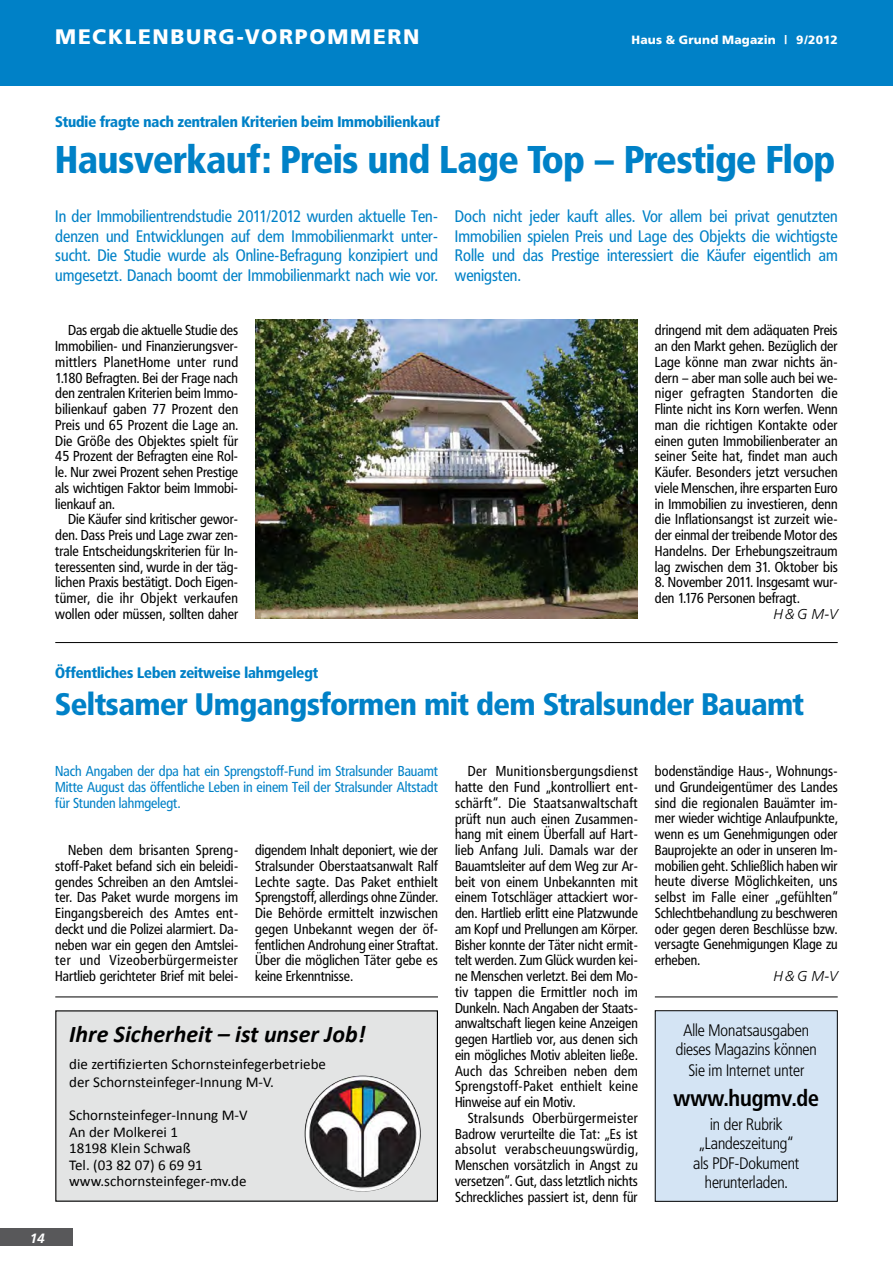
<style>
.page{position:relative;width:893px;height:1263px;background:#fff}
.page>*{position:absolute;margin:0;border:0;box-sizing:border-box;transform-origin:0 0}
.t1{font:900 38.25px "Frutiger Condensed BQ";color:#0081c7}
.t2{font:900 30.75px "Frutiger Condensed BQ";color:#0081c7}
.t3{font:italic 700 24px "Calibri";color:#000}
.t4{font:700 22.5px "Frutiger Condensed BQ";color:#000}
.t5{font:900 21px "Frutiger";letter-spacing:.08em;color:#fff}
.t6{font:16.5px/19.5px "Frutiger Condensed BQ";color:#0081c7;text-align:justify}
.t7{font:300 16.5px/19.5px "Frutiger Condensed BQ";color:#000;text-align:center}
.t8{font:15px/16.5px "Calibri";color:#000}
.t9{font:900 15px "Frutiger Condensed BQ";color:#0081c7}
.t10{font:14.25px/15.8px "Frutiger Condensed BQ";color:#000;text-align:justify}
.t11{font:14.25px/15.8px "Frutiger Condensed BQ";color:#0081c7;text-align:justify}
.t12{font:italic 300 14.25px "Frutiger";color:#000}
.t13{font:italic 700 13.5px "Frutiger";color:#fff}
.t14{font:900 12px "Frutiger";letter-spacing:.015em;color:#fff}
</style>
<div class="page">
<div style="left:0;top:1229px;width:72px;height:17px;background:#58585a"></div>
<div style="left:0;top:0;width:893px;height:85px;background:#0081c7"></div>
<img style="left:255px;top:320px;width:383px;height:299px">
<div style="left:56px;top:1011px;width:381px;height:190px;background:#e3e4e4"></div>
<img style="left:304px;top:1075px;width:117px;height:116px;border-radius:58px">
<div style="left:655px;top:1011px;width:182px;height:190px;background:#d4e4f4"></div>
<div style="left:655px;top:1010px;width:183px;height:192px;border:1px solid #000"></div>
<hr style="left:55px;top:997px;width:383px;height:1px;background:#000">
<hr style="left:655px;top:997px;width:183px;height:1px;background:#000">
<hr style="left:55px;top:642px;width:783px;height:1px;background:#000">
<h3 class="t5" style="left:55px;top:24px;width:366px">MECKLENBURG-VORPOMMERN</h3>
<p class="t14" style="left:632px;top:33px;width:208px">HAUS &amp; GRUND MAGAZIN | 9/2012</p>
<p class="t9" style="left:55px;top:112px;width:386px">Studie fragte nach zentralen Kriterien beim Immobilienkauf</p>
<h1 class="t1" style="left:55px;top:136px;width:781px">Hausverkauf: Preis und Lage Top – Prestige Flop</h1>
<p class="t6" style="left:55px;top:207px;width:384px">In der Immobilientrendstudie 2011/2012 wurden aktuelle Ten&shy;denzen und Entwicklungen auf dem Immobilienmarkt unter&shy;sucht. Die Studie wurde als Online-Befragung konzipiert und umgesetzt. Danach boomt der Immobilienmarkt nach wie vor.</p>
<p class="t6" style="left:455px;top:207px;width:384px">Doch nicht jeder kauft alles. Vor allem bei privat genutzten Immobilien spielen Preis und Lage des Objekts die wichtigste Rolle und das Prestige interessiert die Käufer eigentlich am wenigsten.</p>
<p class="t10" style="left:55px;top:322px;width:184px;text-indent:13px">Das ergab die aktuelle Studie des Immobilien- und Finanzierungsver&shy;mittlers PlanetHome unter rund 1.180 Befragten. Bei der Frage nach den zentralen Kriterien beim Immo&shy;bilienkauf gaben 77 Prozent den Preis und 65 Prozent die Lage an.<br>Die Größe des Objektes spielt für 45 Prozent der Befragten eine Rol&shy;le. Nur zwei Prozent sehen Prestige als wichtigen Faktor beim Immobi&shy;lienkauf an.</p>
<p class="t10" style="left:55px;top:511px;width:184px;text-indent:13px">Die Käufer sind kritischer gewor&shy;den. Dass Preis und Lage zwar zen&shy;trale Entscheidungskriterien für In&shy;teressenten sind, wurde in der täg&shy;lichen Praxis bestätigt. Doch Eigen&shy;tümer, die ihr Objekt verkaufen wollen oder müssen, sollten daher</p>
<p class="t10" style="left:655px;top:322px;width:184px">dringend mit dem adäquaten Preis an den Markt gehen. Bezüglich der Lage könne man zwar nichts än&shy;dern – aber man solle auch bei we&shy;niger gefragten Standorten die Flinte nicht ins Korn werfen. Wenn man die richtigen Kontakte oder einen guten Immobilienberater an seiner Seite hat, findet man auch Käufer. Besonders jetzt versuchen viele Menschen, ihre ersparten Euro in Immobilien zu investieren, denn die Inflationsangst ist zurzeit wie&shy;der einmal der treibende Motor des Handelns. Der Erhebungszeitraum lag zwischen dem 31. Oktober bis</p>
<p class="t10" style="left:655px;top:574px;width:184px">8. November 2011. Insgesamt wur&shy;den 1.176 Personen befragt.</p>
<p class="t12" style="left:773px;top:606px;width:66px">H&amp;G M-V</p>
<p class="t9" style="left:55px;top:663px;width:264px">Öffentliches Leben zeitweise lahmgelegt</p>
<h2 class="t2" style="left:55px;top:685px;width:750px">Seltsamer Umgangsformen mit dem Stralsunder Bauamt</h2>
<p class="t11" style="left:55px;top:763px;width:384px">Nach Angaben der dpa hat ein Sprengstoff-Fund im Stralsunder Bauamt Mitte August das öffentliche Leben in einem Teil der Stralsunder Altstadt für Stunden lahmgelegt.</p>
<p class="t10" style="left:55px;top:842px;width:184px;text-indent:13px">Neben dem brisanten Spreng&shy;stoff-Paket befand sich ein beleidi&shy;gendes Schreiben an den Amtslei&shy;ter. Das Paket wurde morgens im Eingangsbereich des Amtes ent&shy;deckt und die Polizei alarmiert. Da&shy;neben war ein gegen den Amtslei&shy;ter und Vizeoberbürgermeister Hartlieb gerichteter Brief mit belei-</p>
<p class="t10" style="left:255px;top:842px;width:184px">digendem Inhalt deponiert, wie der Stralsunder Oberstaatsanwalt Ralf Lechte sagte. Das Paket enthielt Sprengstoff, allerdings ohne Zünder.<br>Die Behörde ermittelt inzwischen gegen Unbekannt wegen der öf&shy;fentlichen Androhung einer Straftat.<br>Über die möglichen Täter gebe es keine Erkenntnisse.</p>
<h3 class="t3" style="left:69px;top:1019px;width:298px">Ihre Sicherheit – ist unser Job!</h3>
<p class="t8" style="left:69px;top:1055px;width:258px;line-height:18px">die zertifizierten Schornsteinfegerbetriebe der Schornsteinfeger-Innung M-V.</p>
<p class="t8" style="left:69px;top:1107px;width:180px">Schornsteinfeger-Innung M-V<br>An der Molkerei 1<br>18198 Klein Schwaß<br>Tel. (03 82 07) 6 69 91 www.schornsteinfeger-mv.de</p>
<p class="t13" style="left:30px;top:1230px;width:17px">14</p>
<p class="t10" style="left:455px;top:763px;width:184px;text-indent:13px">Der Munitionsbergungsdienst hatte den Fund „kontrolliert ent&shy;schärft“. Die Staatsanwaltschaft prüft nun auch einen Zusammen&shy;hang mit einem Überfall auf Hart&shy;lieb Anfang Juli. Damals war der Bauamtsleiter auf dem Weg zur Ar&shy;beit von einem Unbekannten mit einem Totschläger attackiert wor&shy;den. Hartlieb erlitt eine Platzwunde am Kopf und Prellungen am Körper.<br>Bisher konnte der Täter nicht ermit&shy;telt werden. Zum Glück wurden kei&shy;ne Menschen verletzt. Bei dem Mo&shy;tiv tappen die Ermittler noch im Dunkeln. Nach Angaben der Staats&shy;anwaltschaft liegen keine Anzeigen gegen Hartlieb vor, aus denen sich ein mögliches Motiv ableiten ließe.<br>Auch das Schreiben neben dem Sprengstoff-Paket enthielt keine Hinweise auf ein Motiv.</p>
<p class="t10" style="left:455px;top:1110px;width:184px;text-indent:13px">Stralsunds Oberbürgermeister Badrow verurteilte die Tat: „Es ist absolut verabscheuungswürdig, Menschen vorsätzlich in Angst zu versetzen“. Gut, dass letztlich nichts Schreckliches passiert ist, denn für</p>
<p class="t10" style="left:655px;top:763px;width:184px">bodenständige Haus-, Wohnungs&shy;und Grundeigentümer des Landes sind die regionalen Bauämter im&shy;mer wieder wichtige Anlaufpunkte, wenn es um Genehmigungen oder Bauprojekte an oder in unseren Im&shy;mobilien geht. Schließlich haben wir heute diverse Möglichkeiten, uns selbst im Falle einer „gefühlten“ Schlechtbehandlung zu beschweren oder gegen deren Beschlüsse bzw. versagte Genehmigungen Klage zu erheben.</p>
<p class="t12" style="left:773px;top:968px;width:66px">H&amp;G M-V</p>
<p class="t7" style="left:676px;top:1020px;width:142px">Alle Monatsausgaben dieses Magazins können</p>
<p class="t7" style="left:688px;top:1061px;width:117px">Sie im Internet unter</p>
<h3 class="t4" style="left:674px;top:1084px;width:147px">www.hugmv.de</h3>
<p class="t7" style="left:693px;top:1114px;width:108px">in der Rubrik „Landeszeitung“ als PDF-Dokument herunterladen.</p>
</div>
